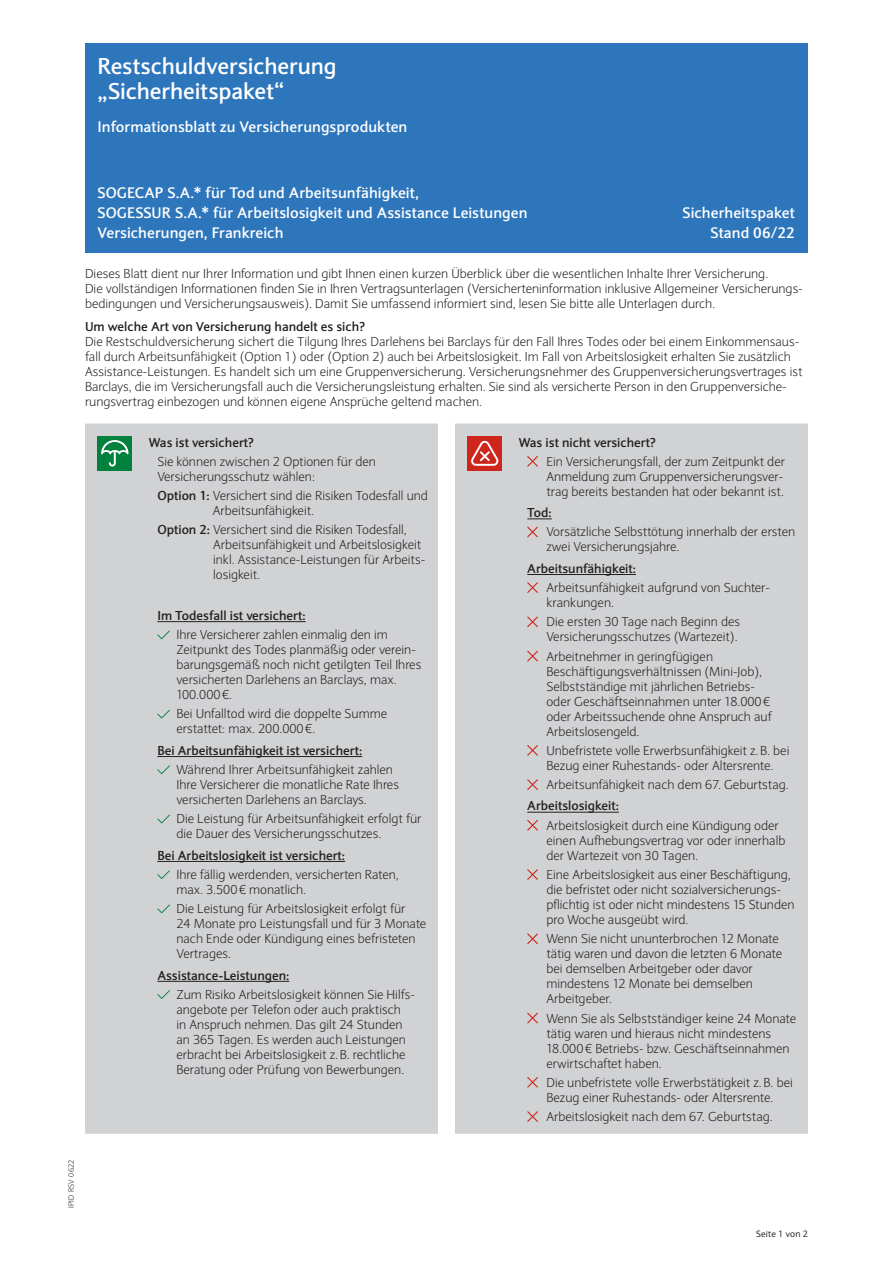
<style>
.page{position:relative;width:893px;height:1263px;background:#fff}
.page>*{position:absolute;margin:0;border:0;box-sizing:border-box;transform-origin:0 0}
.t1{font:700 22.5px/25.5px "Expert Sans";letter-spacing:-.005em;color:#fff}
.t2{font:700 15px/20.1px "Expert Sans";letter-spacing:.005em;color:#fff}
.t3{font:300 12.75px/15px "Expert Sans";color:#231f20}
.t4{font:700 12.75px "Expert Sans";color:#231f20}
.t5{font:9px "Expert Sans";letter-spacing:.025em;color:#231f20}
.t6{font:300 7.5px "Expert Sans";letter-spacing:.02em;color:#231f20}
.s1{font-weight:700}
</style>
<div class="page">
<div style="left:85px;top:43px;width:722px;height:209px;background:#2e76bc"></div>
<div style="left:85px;top:423px;width:723px;height:711px;background:#d1d2d4"></div>
<div style="left:98px;top:436px;width:34px;height:34px;background:#00813e"></div>
<svg style="left:101px;top:440px;width:27px;height:27px"></svg>
<hr style="left:157px;top:621px;width:149px;height:1px;background:#231f20">
<hr style="left:157px;top:756px;width:205px;height:1px;background:#231f20">
<hr style="left:157px;top:861px;width:188px;height:1px;background:#231f20">
<hr style="left:157px;top:981px;width:132px;height:1px;background:#231f20">
<svg style="left:157px;top:630px;width:13px;height:9px"></svg>
<svg style="left:157px;top:710px;width:13px;height:8px"></svg>
<svg style="left:157px;top:765px;width:13px;height:9px"></svg>
<svg style="left:157px;top:815px;width:13px;height:8px"></svg>
<svg style="left:157px;top:870px;width:13px;height:9px"></svg>
<svg style="left:157px;top:904px;width:13px;height:9px"></svg>
<svg style="left:157px;top:990px;width:13px;height:9px"></svg>
<div style="left:468px;top:436px;width:34px;height:34px;background:#ce261c"></div>
<svg style="left:471px;top:440px;width:28px;height:26px"></svg>
<svg style="left:527px;top:519px;width:25px;height:1px"></svg>
<hr style="left:527px;top:574px;width:109px;height:1px;background:#231f20">
<hr style="left:527px;top:812px;width:92px;height:1px;background:#231f20">
<svg style="left:527px;top:456px;width:11px;height:11px"></svg>
<svg style="left:527px;top:527px;width:11px;height:10px"></svg>
<svg style="left:527px;top:582px;width:11px;height:11px"></svg>
<svg style="left:527px;top:616px;width:11px;height:11px"></svg>
<svg style="left:527px;top:651px;width:11px;height:10px"></svg>
<svg style="left:527px;top:745px;width:11px;height:11px"></svg>
<svg style="left:527px;top:779px;width:11px;height:11px"></svg>
<svg style="left:527px;top:820px;width:11px;height:11px"></svg>
<svg style="left:527px;top:869px;width:11px;height:11px"></svg>
<svg style="left:527px;top:933px;width:11px;height:11px"></svg>
<svg style="left:527px;top:1013px;width:11px;height:10px"></svg>
<svg style="left:527px;top:1077px;width:11px;height:11px"></svg>
<svg style="left:527px;top:1111px;width:11px;height:11px"></svg>
<h1 class="t1" style="left:97px;top:52px;width:241px">Restschuldversicherung „Sicherheitspaket“</h1>
<p class="t2" style="left:97px;top:116px;width:311px">Informationsblatt zu Versicherungsprodukten</p>
<p class="t2" style="left:97px;top:182px;width:432px">SOGECAP S.A.* für Tod und Arbeitsunfähigkeit,<br>SOGESSUR S.A.* für Arbeitslosigkeit und Assistance Leistungen</p>
<p class="t2" style="left:682px;top:202px;width:114px">Sicherheitspaket</p>
<p class="t2" style="left:97px;top:222px;width:188px">Versicherungen, Frankreich</p>
<p class="t2" style="left:711px;top:222px;width:86px">Stand 06/22</p>
<p class="t3" style="left:85px;top:266px;width:719px">Dieses Blatt dient nur Ihrer Information und gibt Ihnen einen kurzen Überblick über die wesentlichen Inhalte Ihrer Versicherung.<br>Die vollständigen Informationen finden Sie in Ihren Vertragsunterlagen (Versicherteninformation inklusive Allgemeiner Versicherungs&shy;bedingungen und Versicherungsausweis). Damit Sie umfassend informiert sind, lesen Sie bitte alle Unterlagen durch.</p>
<p class="t4" style="left:85px;top:318px;width:282px">Um welche Art von Versicherung handelt es sich?</p>
<p class="t3" style="left:85px;top:334px;width:719px">Die Restschuldversicherung sichert die Tilgung Ihres Darlehens bei Barclays für den Fall Ihres Todes oder bei einem Einkommensaus&shy;fall durch Arbeitsunfähigkeit (Option 1) oder (Option 2) auch bei Arbeitslosigkeit. Im Fall von Arbeitslosigkeit erhalten Sie zusätzlich Assistance-Leistungen. Es handelt sich um eine Gruppenversicherung. Versicherungsnehmer des Gruppenversicherungsvertrages ist Barclays, die im Versicherungsfall auch die Versicherungsleistung erhalten. Sie sind als versicherte Person in den Gruppenversiche&shy;rungsvertrag einbezogen und können eigene Ansprüche geltend machen.</p>
<p class="t4" style="left:149px;top:434px;width:107px">Was ist versichert?</p>
<p class="t3" style="left:157px;top:454px;width:220px">Sie können zwischen 2 Optionen für den<br>Versicherungsschutz wählen:</p>
<p class="t3" style="left:213px;top:488px;width:217px;text-indent:-56px"><span class="s1">Option 1:</span> Versichert sind die Risiken Todesfall und<br>Arbeitsunfähigkeit.</p>
<p class="t3" style="left:213px;top:522px;width:214px;text-indent:-56px"><span class="s1">Option 2:</span> Versichert sind die Risiken Todesfall, Arbeitsunfähigkeit und Arbeitslosigkeit inkl. Assistance-Leistungen für Arbeits&shy;losigkeit.</p>
<p class="t4" style="left:157px;top:607px;width:150px">Im Todesfall ist versichert:</p>
<p class="t3" style="left:176px;top:627px;width:246px">Ihre Versicherer zahlen einmalig den im Zeitpunkt des Todes planmäßig oder verein&shy;barungsgemäß noch nicht getilgten Teil Ihres versicherten Darlehens an Barclays, max.<br>100.000€.</p>
<p class="t3" style="left:176px;top:706px;width:212px">Bei Unfalltod wird die doppelte Summe erstattet: max. 200.000€.</p>
<p class="t4" style="left:157px;top:742px;width:206px">Bei Arbeitsunfähigkeit ist versichert:</p>
<p class="t3" style="left:176px;top:762px;width:224px">Während Ihrer Arbeitsunfähigkeit zahlen<br>Ihre Versicherer die monatliche Rate Ihres versicherten Darlehens an Barclays.</p>
<p class="t3" style="left:176px;top:811px;width:247px">Die Leistung für Arbeitsunfähigkeit erfolgt für die Dauer des Versicherungsschutzes.</p>
<p class="t4" style="left:157px;top:847px;width:189px">Bei Arbeitslosigkeit ist versichert:</p>
<p class="t3" style="left:176px;top:867px;width:224px">Ihre fällig werdenden, versicherten Raten, max. 3.500€ monatlich.</p>
<p class="t3" style="left:176px;top:901px;width:251px">Die Leistung für Arbeitslosigkeit erfolgt für<br>24 Monate pro Leistungsfall und für 3 Monate nach Ende oder Kündigung eines befristeten Vertrages.</p>
<p class="t4" style="left:157px;top:967px;width:134px">Assistance-Leistungen:</p>
<p class="t3" style="left:176px;top:987px;width:240px">Zum Risiko Arbeitslosigkeit können Sie Hilfs&shy;angebote per Telefon oder auch praktisch<br>in Anspruch nehmen. Das gilt 24 Stunden an 365 Tagen. Es werden auch Leistungen erbracht bei Arbeitslosigkeit z.B. rechtliche Beratung oder Prüfung von Bewerbungen.</p>
<p class="t4" style="left:519px;top:434px;width:139px">Was ist nicht versichert?</p>
<p class="t3" style="left:546px;top:454px;width:240px">Ein Versicherungsfall, der zum Zeitpunkt der<br>Anmeldung zum Gruppenversicherungsver&shy;trag bereits bestanden hat oder bekannt ist.</p>
<p class="t4" style="left:527px;top:504px;width:26px">Tod:</p>
<p class="t3" style="left:546px;top:524px;width:250px">Vorsätzliche Selbsttötung innerhalb der ersten zwei Versicherungsjahre.</p>
<p class="t4" style="left:527px;top:560px;width:110px">Arbeitsunfähigkeit:</p>
<p class="t3" style="left:546px;top:580px;width:225px">Arbeitsunfähigkeit aufgrund von Suchter&shy;krankungen.</p>
<p class="t3" style="left:546px;top:614px;width:195px">Die ersten 30 Tage nach Beginn des<br>Versicherungsschutzes (Wartezeit).</p>
<p class="t3" style="left:546px;top:648px;width:227px">Arbeitnehmer in geringfügigen Beschäftigungsverhältnissen (Mini-Job), Selbstständige mit jährlichen Betriebs&shy;oder Geschäftseinnahmen unter 18.000€ oder Arbeitssuchende ohne Anspruch auf Arbeitslosengeld.</p>
<p class="t3" style="left:546px;top:743px;width:244px">Unbefristete volle Erwerbsunfähigkeit z.B. bei<br>Bezug einer Ruhestands- oder Altersrente.</p>
<p class="t3" style="left:546px;top:777px;width:244px">Arbeitsunfähigkeit nach dem 67. Geburtstag.</p>
<p class="t4" style="left:527px;top:797px;width:93px">Arbeitslosigkeit:</p>
<p class="t3" style="left:546px;top:818px;width:240px">Arbeitslosigkeit durch eine Kündigung oder einen Aufhebungsvertrag vor oder innerhalb der Wartezeit von 30 Tagen.</p>
<p class="t3" style="left:546px;top:867px;width:250px">Eine Arbeitslosigkeit aus einer Beschäftigung, die befristet oder nicht sozialversicherungs&shy;pflichtig ist oder nicht mindestens 15 Stunden pro Woche ausgeübt wird.</p>
<p class="t3" style="left:546px;top:931px;width:237px">Wenn Sie nicht ununterbrochen 12 Monate tätig waren und davon die letzten 6 Monate bei demselben Arbeitgeber oder davor mindestens 12 Monate bei demselben Arbeitgeber.</p>
<p class="t3" style="left:546px;top:1010px;width:251px">Wenn Sie als Selbstständiger keine 24 Monate tätig waren und hieraus nicht mindestens 18.000€ Betriebs- bzw. Geschäftseinnahmen erwirtschaftet haben.</p>
<p class="t3" style="left:546px;top:1075px;width:248px">Die unbefristete volle Erwerbstätigkeit z.B. bei<br>Bezug einer Ruhestands- oder Altersrente.</p>
<p class="t3" style="left:546px;top:1109px;width:228px">Arbeitslosigkeit nach dem 67. Geburtstag.</p>
<p class="t6" style="left:67px;top:1208px;width:50px;rotate:-90deg">IPID RSV 0622</p>
<p class="t5" style="left:756px;top:1229px;width:53px">Seite 1 von 2</p>
</div>
